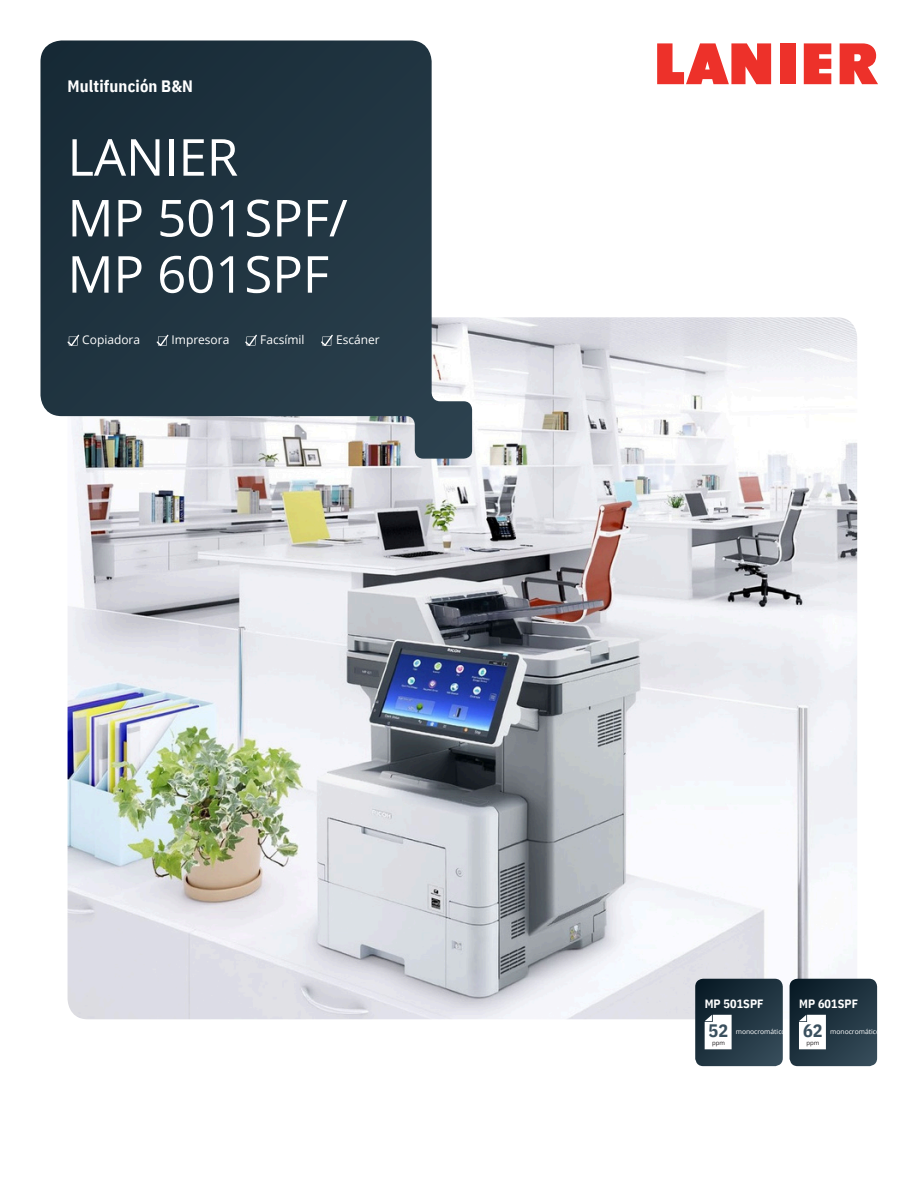
<style>
.page{position:relative;width:918px;height:1188px;background:#fff}
.page>*{position:absolute;margin:0;border:0;box-sizing:border-box;transform-origin:0 0}
.t1{font:51px/60.8px "Open Sans";color:#fff}
.t2{font:700 18px "IBM Plex Sans Cond";color:#3a505e}
.t3{font:700 16.5px "IBM Plex Sans Cond";letter-spacing:.01em;color:#fff}
.t4{font:12px "Open Sans";color:#fff}
.t5{font:700 12px "IBM Plex Sans Cond";letter-spacing:.01em;color:#fff}
.t6{font:6.75px "Open Sans";color:#fff}
.t7{font:6px "Open Sans";color:#231f20}
</style>
<div class="page">
<img style="left:68px;top:317px;width:789px;height:702px;border-radius:20px">
<svg style="left:40px;top:40px;width:432px;height:419px;background:#42535d"></svg>
<svg style="left:67px;top:335px;width:12px;height:11px"></svg>
<svg style="left:157px;top:335px;width:11px;height:11px"></svg>
<svg style="left:245px;top:335px;width:12px;height:11px"></svg>
<svg style="left:321px;top:335px;width:12px;height:11px"></svg>
<svg style="left:790px;top:979px;width:87px;height:87px;background:#203440"></svg>
<svg style="left:799px;top:1015px;width:27px;height:34px"></svg>
<svg style="left:695px;top:979px;width:88px;height:87px;background:#213541"></svg>
<svg style="left:705px;top:1015px;width:27px;height:34px"></svg>
<div style="left:780px;top:43px;width:15px;height:41px;background:#ed312a"></div>
<svg style="left:804px;top:43px;width:27px;height:41px"></svg>
<svg style="left:840px;top:43px;width:38px;height:41px"></svg>
<svg style="left:657px;top:43px;width:114px;height:41px"></svg>
<h2 class="t3" style="left:67px;top:75px;width:127px">Multifunción B&amp;N</h2>
<h1 class="t1" style="left:67px;top:126px;width:282px">LANIER<br>MP 501SPF/</h1>
<h1 class="t1" style="left:67px;top:243px;width:263px">MP 601SPF</h1>
<h4 class="t4" style="left:82px;top:331px;width:59px">Copiadora</h4>
<h4 class="t4" style="left:172px;top:331px;width:59px">Impresora</h4>
<h4 class="t4" style="left:260px;top:331px;width:46px">Facsímil</h4>
<h3 class="t4" style="left:336px;top:331px;width:45px">Escáner</h3>
<h4 class="t5" style="left:705px;top:995px;width:60px">MP 501SPF</h4>
<p class="t5" style="left:799px;top:995px;width:60px">MP 601SPF</p>
<p class="t2" style="left:709px;top:1019px;width:21px">52</p>
<p class="t7" style="left:712px;top:1039px;width:14px">ppm</p>
<h3 class="t2" style="left:803px;top:1019px;width:21px">62</h3>
<p class="t7" style="left:807px;top:1039px;width:14px">ppm</p>
<p class="t6" style="left:736px;top:1027px;width:51px">monocromático</p>
<h5 class="t6" style="left:830px;top:1027px;width:51px">monocromático</h5>
</div>
